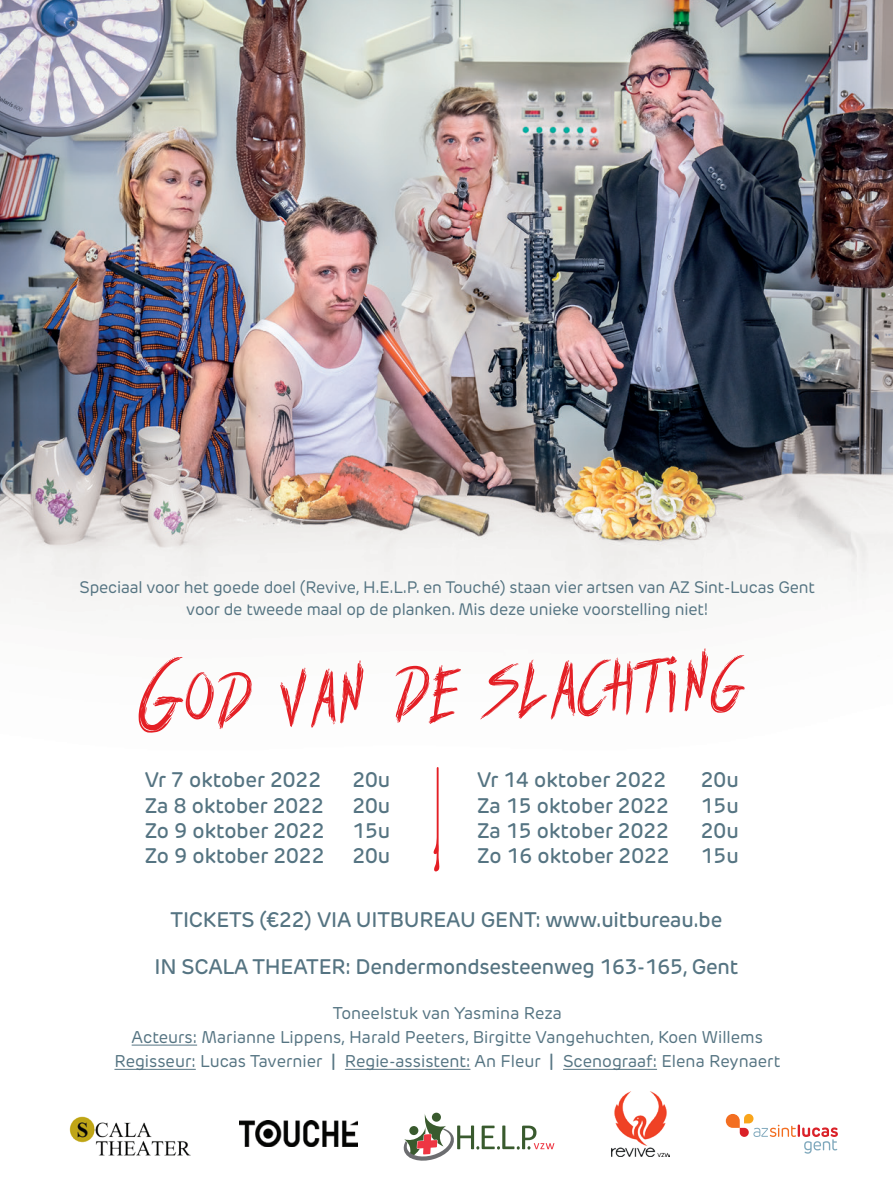
<style>
.page{position:relative;width:893px;height:1191px;background:#fff}
.page>*{position:absolute;margin:0;border:0;box-sizing:border-box;transform-origin:0 0}
.t1{font:105.3px "SWEETREVENGE";color:#e41f25}
.t2{font:500 20.85px "New Rubrik Edge";color:#557482}
.t3{font:16.8px "New Rubrik Edge";color:#557482}
.t4{font:16.5px/22px "New Rubrik Edge";letter-spacing:-.01em;color:#557482;text-align:center}
.s1{font-weight:600}
.s2{font-weight:700}
</style>
<div class="page">
<img style="left:0;top:0;width:893px;height:1070px">
<svg style="left:432px;top:837px;width:9px;height:35px"></svg>
<svg style="left:403px;top:1113px;width:151px;height:48px"></svg>
<img style="left:612px;top:1091px;width:58px;height:65px">
<hr style="left:132px;top:1044px;width:65px;height:1px;background:#557482">
<hr style="left:114px;top:1069px;width:82px;height:1px;background:#557482">
<hr style="left:345px;top:1069px;width:125px;height:1px;background:#557482">
<hr style="left:563px;top:1069px;width:94px;height:1px;background:#557482">
<img style="left:69px;top:1116px;width:122px;height:40px">
<img style="left:240px;top:1121px;width:117px;height:25px">
<div style="left:740px;top:1127px;width:9px;height:9px;background:#da2128;border-radius:4px"></div>
<div style="left:744px;top:1114px;width:9px;height:9px;background:#f9a51b;border-radius:5px"></div>
<div style="left:726px;top:1114px;width:14px;height:13px;background:#f36e21;border-radius:7px"></div>
<svg style="left:753px;top:1124px;width:85px;height:29px"></svg>
<hr style="left:437px;top:768px;width:2px;height:99px;background:#e41f25">
<p class="t4" style="left:80px;top:576px;width:737px">Speciaal voor het goede doel (Revive, H.E.L.P. en Touché) staan vier artsen van AZ Sint-Lucas Gent voor de tweede maal op de planken. Mis deze unieke voorstelling niet!</p>
<p class="t1" style="left:136px;top:635px;width:608px;rotate:-2deg">God van de slachting</p>
<p class="t2" style="left:145px;top:767px;width:178px">Vr 7 oktober 2022</p>
<p class="t2" style="left:352px;top:767px;width:39px">20u</p>
<p class="t2" style="left:145px;top:792px;width:181px">Za 8 oktober 2022</p>
<p class="t2" style="left:352px;top:792px;width:39px">20u</p>
<p class="t2" style="left:145px;top:817px;width:181px">Zo 9 oktober 2022</p>
<p class="t2" style="left:352px;top:817px;width:39px">15u</p>
<p class="t2" style="left:145px;top:842px;width:181px">Zo 9 oktober 2022</p>
<p class="t2" style="left:352px;top:842px;width:39px">20u</p>
<p class="t2" style="left:477px;top:767px;width:191px">Vr 14 oktober 2022</p>
<p class="t2" style="left:701px;top:767px;width:39px">20u</p>
<p class="t2" style="left:477px;top:792px;width:193px">Za 15 oktober 2022</p>
<p class="t2" style="left:701px;top:792px;width:39px">15u</p>
<p class="t2" style="left:477px;top:817px;width:193px">Za 15 oktober 2022</p>
<p class="t2" style="left:701px;top:817px;width:39px">20u</p>
<p class="t2" style="left:477px;top:842px;width:194px">Zo 16 oktober 2022</p>
<p class="t2" style="left:701px;top:842px;width:39px">15u</p>
<p class="t2" style="left:171px;top:907px;width:553px">TICKETS (€22) VIA UITBUREAU GENT: www.uitbureau.be</p>
<p class="t2" style="left:154px;top:954px;width:585px">IN SCALA THEATER: Dendermondsesteenweg 163-165, Gent</p>
<p class="t3" style="left:333px;top:1002px;width:231px">Toneelstuk van Yasmina Reza</p>
<p class="t3" style="left:132px;top:1026px;width:633px">Acteurs: Marianne Lippens, Harald Peeters, Birgitte Vangehuchten, Koen Willems</p>
<p class="t3" style="left:114px;top:1051px;width:667px">Regisseur: Lucas Tavernier <span class="s1">|</span><span class="s2">⎜</span> Regie-assistent: An Fleur <span class="s1">|</span><span class="s2">⎜</span> Scenograaf: Elena Reynaert</p>
</div>
